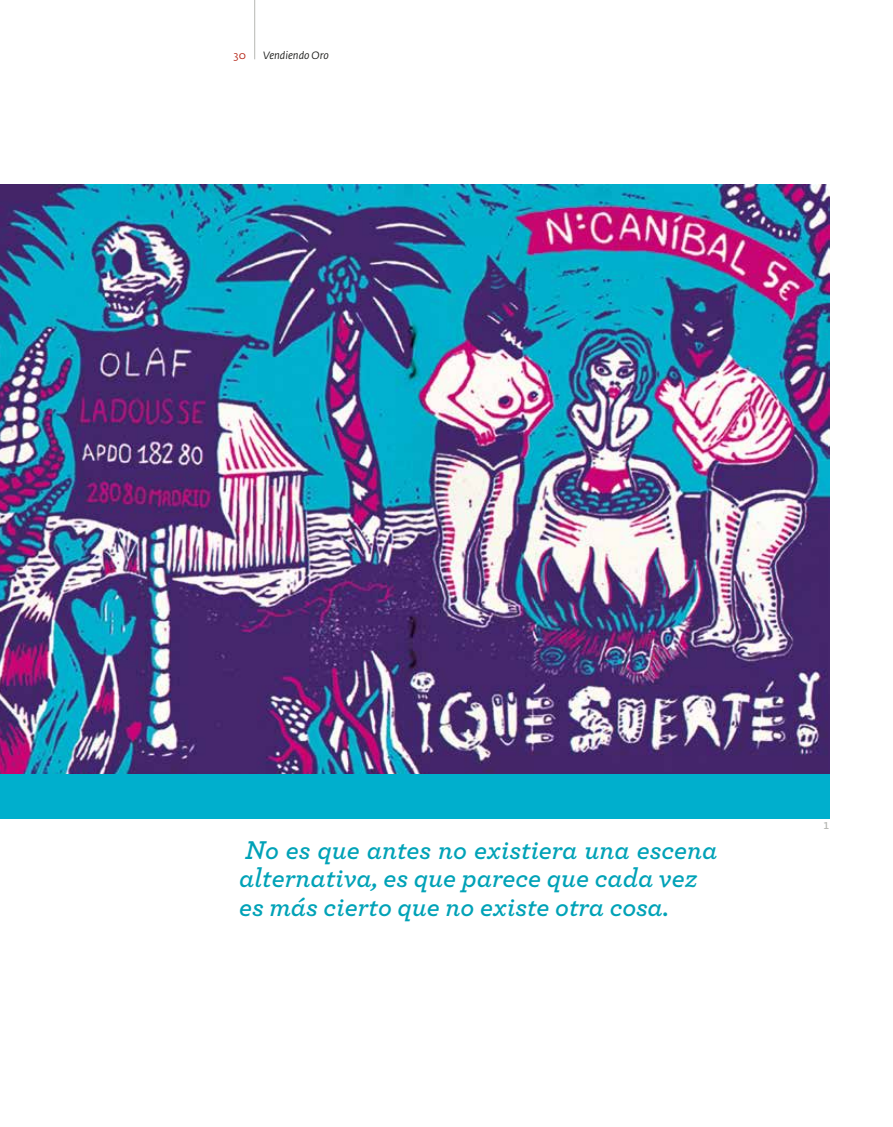
<style>
.page{position:relative;width:893px;height:1127px;background:#fff}
.page>*{position:absolute;margin:0;border:0;box-sizing:border-box;transform-origin:0 0}
.t1{font:italic 600 27px/28.5px "Archer";color:#00a2b7}
.t2{font:600 13.5px "Archer";color:#b6b7b3}
.t3{font:italic 10.5px "Fedra Sans Pro";color:#1d1d1b}
.t4{font:10.5px "Fedra Sans Pro";color:#b32012}
</style>
<div class="page">
<hr style="left:254px;top:0;width:1px;height:59px;background:#b6b7b3">
<img style="left:0;top:185px;width:829px;height:589px">
<div style="left:0;top:774px;width:829px;height:45px;background:#00afcd"></div>
<p class="t4" style="left:234px;top:49px;width:14px">30</p>
<p class="t3" style="left:263px;top:49px;width:67px">Vendiendo Oro</p>
<p class="t1" style="left:239px;top:834px;width:480px">No es que antes no existiera una escena alternativa, es que parece que cada vez es más cierto que no existe otra cosa.</p>
<p class="t2" style="left:823px;top:815px;width:7px">1</p>
</div>
